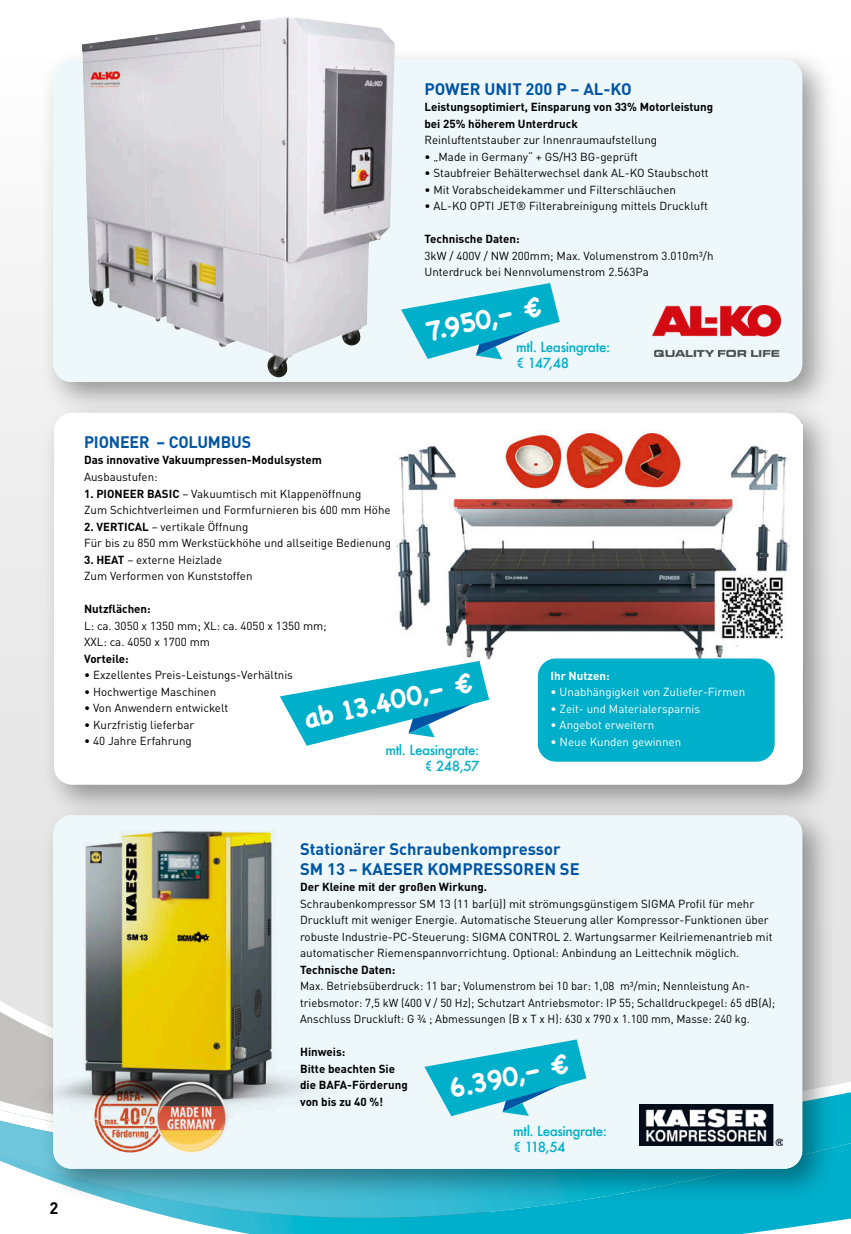
<style>
.page{position:relative;width:851px;height:1234px;background:#fff}
.page>*{position:absolute;margin:0;border:0;box-sizing:border-box;transform-origin:0 0}
.t1{font:700 27px "Chalkboard";color:#fff}
.t2{font:700 16.5px/19.8px "DIN";color:#0055a4}
.t3{font:700 16.5px "DIN";color:#000}
.t4{font:500 13.5px/16.2px "Futura";letter-spacing:-.03em;color:#00afca}
.t5{font:11.55px/16.5px "DIN";color:#000}
.t6{font:700 11.55px/16.5px "DIN";color:#000}
.t7{font:11.55px "DIN";color:#fff}
.t8{font:700 11.55px "DIN";color:#fff}
.s1{font-weight:700}
</style>
<div class="page">
<div style="left:0;top:286px;width:850px;height:372px;background:#efeeef"></div>
<div style="left:0;top:668px;width:850px;height:423px;background:#e8e7e8"></div>
<svg style="left:0;top:1091px;width:850px;height:142px"></svg>
<div style="left:41px;top:399px;width:795px;height:419px;background:#000;opacity:.38"></div>
<div style="left:54px;top:412px;width:748px;height:372px;background:#fff;border-radius:18px"></div>
<img style="left:396px;top:424px;width:406px;height:241px">
<div style="left:537px;top:658px;width:237px;height:103px;background:#00afca;border-radius:18px"></div>
<svg style="left:280px;top:660px;width:209px;height:85px"></svg>
<div style="left:40px;top:46px;width:796px;height:370px;background:#000;opacity:.38"></div>
<div style="left:53px;top:60px;width:749px;height:322px;background:#eef7fa"></div>
<img style="left:652px;top:305px;width:128px;height:52px">
<img style="left:82px;top:17px;width:313px;height:362px">
<svg style="left:401px;top:283px;width:158px;height:76px;background:#5fc9dc"></svg>
<div style="left:40px;top:802px;width:796px;height:400px;background:#000;opacity:.38"></div>
<div style="left:53px;top:815px;width:749px;height:353px;background:#eef7fa"></div>
<svg style="left:424px;top:1039px;width:162px;height:76px;background:#5fcadc"></svg>
<img style="left:639px;top:1104px;width:143px;height:41px">
<img style="left:7px;top:783px;width:366px;height:356px">
<img style="left:94px;top:1080px;width:72px;height:72px;border-radius:36px">
<img style="left:156px;top:1081px;width:72px;height:72px;border-radius:36px">
<h2 class="t2" style="left:424px;top:78px;width:209px">POWER UNIT 200 P – AL-KO</h2>
<p class="t6" style="left:424px;top:98px;width:290px">Leistungsoptimiert, Einsparung von 33% Motorleistung bei 25% höherem Unterdruck</p>
<p class="t5" style="left:424px;top:131px;width:234px">Reinluftentstauber zur Innenraumaufstellung</p>
<p class="t5" style="left:424px;top:148px;width:215px">• „Made in Germany“ + GS/H3 BG-geprüft</p>
<p class="t5" style="left:424px;top:164px;width:286px">• Staubfreier Behälterwechsel dank AL-KO Staubschott</p>
<p class="t5" style="left:424px;top:181px;width:253px">• Mit Vorabscheidekammer und Filterschläuchen</p>
<p class="t5" style="left:424px;top:197px;width:285px">• AL-KO OPTI JET® Filterabreinigung mittels Druckluft</p>
<p class="t6" style="left:424px;top:230px;width:97px">Technische Daten:</p>
<p class="t5" style="left:424px;top:247px;width:290px">3kW / 400V / NW 200mm; Max. Volumenstrom 3.010m³/h<br>Unterdruck bei Nennvolumenstrom 2.563Pa</p>
<h1 class="t1" style="left:423px;top:316px;width:119px;rotate:-12deg">7.950,– €</h1>
<p class="t4" style="left:516px;top:338px;width:95px">mtl. Leasingrate: € 147,48</p>
<h2 class="t2" style="left:84px;top:431px;width:168px">PIONEER – COLUMBUS</h2>
<p class="t6" style="left:84px;top:451px;width:239px">Das innovative Vakuumpressen-Modulsystem</p>
<p class="t5" style="left:84px;top:468px;width:75px">Ausbaustufen:</p>
<p class="t5" style="left:84px;top:485px;width:308px"><span class="s1">1. PIONEER BASIC</span> – Vakuumtisch mit Klappenöffnung<br>Zum Schichtverleimen und Formfurnieren bis 600 mm Höhe</p>
<p class="t5" style="left:84px;top:518px;width:308px"><span class="s1">2. VERTICAL</span> – vertikale Öffnung<br>Für bis zu 850 mm Werkstückhöhe und allseitige Bedienung</p>
<p class="t5" style="left:84px;top:551px;width:170px"><span class="s1">3. HEAT</span> – externe Heizlade<br>Zum Verformen von Kunststoffen</p>
<p class="t6" style="left:84px;top:600px;width:68px">Nutzflächen:</p>
<p class="t5" style="left:84px;top:617px;width:244px">L: ca. 3050 x 1350 mm; XL: ca. 4050 x 1350 mm;<br>XXL: ca. 4050 x 1700 mm</p>
<p class="t6" style="left:84px;top:649px;width:46px">Vorteile:</p>
<p class="t5" style="left:84px;top:666px;width:210px">• Exzellentes Preis-Leistungs-Verhältnis</p>
<p class="t5" style="left:84px;top:683px;width:134px">• Hochwertige Maschinen</p>
<p class="t5" style="left:84px;top:699px;width:146px">• Von Anwendern entwickelt</p>
<p class="t5" style="left:84px;top:716px;width:112px">• Kurzfristig lieferbar</p>
<p class="t5" style="left:84px;top:732px;width:109px">• 40 Jahre Erfahrung</p>
<p class="t4" style="left:385px;top:741px;width:95px;text-align:right">mtl. Leasingrate: € 248,57</p>
<h1 class="t1" style="left:301px;top:703px;width:173px;rotate:-12deg">ab 13.400,– €</h1>
<p class="t8" style="left:550px;top:668px;width:60px">Ihr Nutzen:</p>
<p class="t7" style="left:550px;top:684px;width:196px">• Unabhängigkeit von Zuliefer-Firmen</p>
<p class="t7" style="left:550px;top:701px;width:151px">• Zeit- und Materialersparnis</p>
<p class="t7" style="left:550px;top:717px;width:105px">• Angebot erweitern</p>
<p class="t7" style="left:550px;top:734px;width:132px">• Neue Kunden gewinnen</p>
<h2 class="t3" style="left:49px;top:1196px;width:10px">2</h2>
<h2 class="t2" style="left:300px;top:837px;width:281px">Stationärer Schraubenkompressor<br>SM 13 – KAESER KOMPRESSOREN SE</h2>
<p class="t6" style="left:300px;top:877px;width:188px">Der Kleine mit der großen Wirkung.</p>
<p class="t5" style="left:300px;top:894px;width:474px">Schraubenkompressor SM 13 (11 bar(ü)) mit strömungsgünstigem SIGMA Profil für mehr Druckluft mit weniger Energie. Automatische Steuerung aller Kompressor-Funktionen über robuste Industrie-PC-Steuerung: SIGMA CONTROL 2. Wartungsarmer Keilriemenantrieb mit automatischer Riemenspannvorrichtung. Optional: Anbindung an Leittechnik möglich.</p>
<p class="t6" style="left:300px;top:960px;width:97px">Technische Daten:</p>
<p class="t5" style="left:300px;top:977px;width:476px">Max. Betriebsüberdruck: 11 bar; Volumenstrom bei 10 bar: 1,08 m³/min; Nennleistung An&shy;triebsmotor: 7,5 kW (400 V / 50 Hz); Schutzart Antriebsmotor: IP 55; Schalldruckpegel: 65 dB(A);<br>Anschluss Druckluft: G ¾ ; Abmessungen (B x T x H): 630 x 790 x 1.100 mm, Masse: 240 kg.</p>
<p class="t6" style="left:300px;top:1042px;width:109px">Hinweis:<br>Bitte beachten Sie die BAFA-Förderung von bis zu 40 %!</p>
<h1 class="t1" style="left:445px;top:1073px;width:124px;rotate:-12deg">6.390,– €</h1>
<p class="t4" style="left:513px;top:1122px;width:95px">mtl. Leasingrate: € 118,54</p>
</div>
